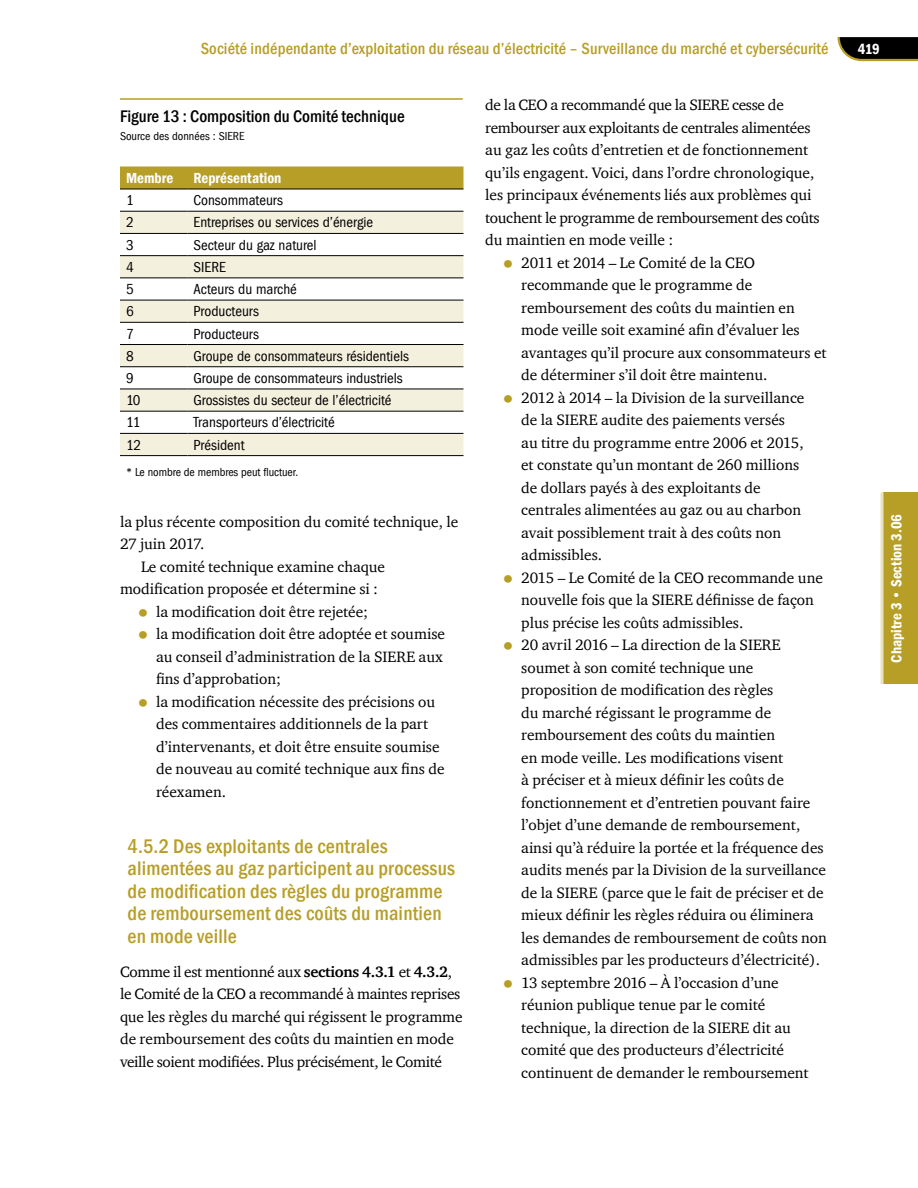
<style>
.page{position:relative;width:918px;height:1188px;background:#fff}
.page>*{position:absolute;margin:0;border:0;box-sizing:border-box;transform-origin:0 0}
.t1{font:500 condensed 20.25px/22.5px "Franklin Gothic";letter-spacing:.01em;color:#b79e26}
.t2{font:500 condensed 17.25px "Franklin Gothic";color:#000}
.t3{font:500 condensed 16.5px "Franklin Gothic";letter-spacing:.01em;color:#b79e26}
.t4{font:15.3px/22.5px "Charter ITC";color:#000}
.t5{font:15.3px/22.5px "Charter ITC";letter-spacing:-.02em;color:#000}
.t6{font:15px "Franklin Got Cd ITCTT";color:#000}
.t7{font:600 condensed 15px "Franklin Gothic";color:#fff}
.t8{font:12px "Franklin Got Cd ITCTT";letter-spacing:-.005em;color:#000}
.s1{font-size:27px;color:#b79e26}
.s2{font-weight:700}
</style>
<div class="page">
<svg style="left:837px;top:37px;width:81px;height:25px;background:#2e2b1f"></svg>
<div style="left:884px;top:493px;width:34px;height:191px;background:#b79e26"></div>
<svg style="left:880px;top:493px;width:4px;height:191px"></svg>
<hr style="left:120px;top:98px;width:343px;height:2px;background:#b79e26">
<svg style="left:120px;top:166px;width:344px;height:23px;background:#b49c2a"></svg>
<svg style="left:120px;top:212px;width:344px;height:243px;fill:#f4f0de"></svg>
<hr style="left:120px;top:189px;width:68px;height:1px;background:#000">
<hr style="left:188px;top:189px;width:276px;height:1px;background:#000">
<hr style="left:120px;top:211px;width:68px;height:1px;background:#000">
<hr style="left:188px;top:211px;width:276px;height:1px;background:#000">
<hr style="left:120px;top:233px;width:68px;height:1px;background:#000">
<hr style="left:188px;top:233px;width:276px;height:1px;background:#000">
<hr style="left:120px;top:255px;width:68px;height:1px;background:#000">
<hr style="left:188px;top:255px;width:276px;height:1px;background:#000">
<hr style="left:120px;top:277px;width:68px;height:1px;background:#000">
<hr style="left:188px;top:277px;width:276px;height:1px;background:#000">
<hr style="left:120px;top:300px;width:68px;height:1px;background:#000">
<hr style="left:188px;top:300px;width:276px;height:1px;background:#000">
<hr style="left:120px;top:322px;width:68px;height:1px;background:#000">
<hr style="left:188px;top:322px;width:276px;height:1px;background:#000">
<hr style="left:120px;top:344px;width:68px;height:1px;background:#000">
<hr style="left:188px;top:344px;width:276px;height:1px;background:#000">
<hr style="left:120px;top:366px;width:68px;height:1px;background:#000">
<hr style="left:188px;top:366px;width:276px;height:1px;background:#000">
<hr style="left:120px;top:389px;width:68px;height:1px;background:#000">
<hr style="left:188px;top:389px;width:276px;height:1px;background:#000">
<hr style="left:120px;top:411px;width:68px;height:1px;background:#000">
<hr style="left:188px;top:411px;width:276px;height:1px;background:#000">
<hr style="left:120px;top:433px;width:68px;height:1px;background:#000">
<hr style="left:188px;top:433px;width:276px;height:1px;background:#000">
<hr style="left:120px;top:455px;width:68px;height:1px;background:#000">
<hr style="left:188px;top:455px;width:276px;height:1px;background:#000">
<p class="t3" style="left:201px;top:38px;width:629px">Société indépendante d’exploitation du réseau d’électricité – Surveillance du marché et cybersécurité</p>
<p class="t7" style="left:858px;top:39px;width:24px">419</p>
<p class="t2" style="left:120px;top:104px;width:286px">Figure 13 : Composition du Comité technique</p>
<p class="t8" style="left:120px;top:129px;width:126px">Source des données : SIERE</p>
<p class="t7" style="left:126px;top:168px;width:49px">Membre</p>
<p class="t7" style="left:194px;top:168px;width:89px">Représentation</p>
<p class="t6" style="left:126px;top:192px;width:9px">1</p>
<p class="t6" style="left:194px;top:192px;width:91px">Consommateurs</p>
<p class="t6" style="left:126px;top:214px;width:9px">2</p>
<p class="t6" style="left:194px;top:214px;width:181px">Entreprises ou services d’énergie</p>
<p class="t6" style="left:126px;top:236px;width:9px">3</p>
<p class="t6" style="left:194px;top:236px;width:125px">Secteur du gaz naturel</p>
<p class="t6" style="left:126px;top:258px;width:9px">4</p>
<p class="t6" style="left:194px;top:258px;width:34px">SIERE</p>
<p class="t6" style="left:126px;top:280px;width:9px">5</p>
<p class="t6" style="left:194px;top:280px;width:105px">Acteurs du marché</p>
<p class="t6" style="left:126px;top:303px;width:9px">6</p>
<p class="t6" style="left:194px;top:303px;width:67px">Producteurs</p>
<p class="t6" style="left:126px;top:325px;width:9px">7</p>
<p class="t6" style="left:194px;top:325px;width:67px">Producteurs</p>
<p class="t6" style="left:126px;top:347px;width:9px">8</p>
<p class="t6" style="left:194px;top:347px;width:217px">Groupe de consommateurs résidentiels</p>
<p class="t6" style="left:126px;top:369px;width:9px">9</p>
<p class="t6" style="left:194px;top:369px;width:211px">Groupe de consommateurs industriels</p>
<p class="t6" style="left:126px;top:391px;width:16px">10</p>
<p class="t6" style="left:194px;top:391px;width:200px">Grossistes du secteur de l’électricité</p>
<p class="t6" style="left:126px;top:414px;width:16px">11</p>
<p class="t6" style="left:194px;top:414px;width:143px">Transporteurs d’électricité</p>
<p class="t6" style="left:126px;top:436px;width:17px">12</p>
<p class="t6" style="left:194px;top:436px;width:53px">Président</p>
<p class="t8" style="left:126px;top:465px;width:174px">* Le nombre de membres peut fluctuer.</p>
<p class="t4" style="left:120px;top:510px;width:340px">la plus récente composition du comité technique, le</p>
<p class="t4" style="left:120px;top:532px;width:86px">27 juin 2017.</p>
<p class="t4" style="left:141px;top:555px;width:246px">Le comité technique examine chaque</p>
<p class="t4" style="left:120px;top:577px;width:260px">modification proposée et détermine si :</p>
<p class="t4" style="left:135px;top:600px;width:235px"><span class="s1">•</span> la modification doit être rejetée;</p>
<p class="t4" style="left:156px;top:622px;width:291px;text-indent:-21px"><span class="s1">•</span> la modification doit être adoptée et soumise au conseil d’administration de la SIERE aux fins d’approbation;</p>
<p class="t4" style="left:156px;top:690px;width:290px;text-indent:-21px"><span class="s1">•</span> la modification nécessite des précisions ou des commentaires additionnels de la part d’intervenants, et doit être ensuite soumise de nouveau au comité technique aux fins de réexamen.</p>
<h1 class="t1" style="left:128px;top:835px;width:329px">4.5.2 Des exploitants de centrales alimentées au gaz participent au processus de modification des règles du programme de remboursement des coûts du maintien en mode veille</h1>
<p class="t5" style="left:120px;top:960px;width:344px">Comme il est mentionné aux <span class="s2">sections 4.3.1</span> et <span class="s2">4.3.2</span>, le Comité de la CEO a recommandé à maintes reprises que les règles du marché qui régissent le programme de remboursement des coûts du maintien en mode veille soient modifiées. Plus précisément, le Comité</p>
<p class="t4" style="left:485px;top:93px;width:336px">de la CEO a recommandé que la SIERE cesse de rembourser aux exploitants de centrales alimentées au gaz les coûts d’entretien et de fonctionnement qu’ils engagent. Voici, dans l’ordre chronologique, les principaux événements liés aux problèmes qui touchent le programme de remboursement des coûts du maintien en mode veille :</p>
<p class="t4" style="left:521px;top:251px;width:307px;text-indent:-21px"><span class="s1">•</span> 2011 et 2014 – Le Comité de la CEO recommande que le programme de remboursement des coûts du maintien en mode veille soit examiné afin d’évaluer les avantages qu’il procure aux consommateurs et de déterminer s’il doit être maintenu.</p>
<p class="t4" style="left:521px;top:386px;width:285px;text-indent:-21px"><span class="s1">•</span> 2012 à 2014 – la Division de la surveillance de la SIERE audite des paiements versés au titre du programme entre 2006 et 2015, et constate qu’un montant de 260 millions de dollars payés à des exploitants de centrales alimentées au gaz ou au charbon avait possiblement trait à des coûts non admissibles.</p>
<p class="t4" style="left:521px;top:566px;width:303px;text-indent:-21px"><span class="s1">•</span> 2015 – Le Comité de la CEO recommande une nouvelle fois que la SIERE définisse de façon plus précise les coûts admissibles.</p>
<p class="t4" style="left:521px;top:633px;width:307px;text-indent:-21px"><span class="s1">•</span> 20 avril 2016 – La direction de la SIERE soumet à son comité technique une proposition de modification des règles<br>du marché régissant le programme de remboursement des coûts du maintien<br>en mode veille. Les modifications visent<br>à préciser et à mieux définir les coûts de fonctionnement et d’entretien pouvant faire l’objet d’une demande de remboursement, ainsi qu’à réduire la portée et la fréquence des audits menés par la Division de la surveillance de la SIERE (parce que le fait de préciser et de mieux définir les règles réduira ou éliminera les demandes de remboursement de coûts non admissibles par les producteurs d’électricité).</p>
<p class="t4" style="left:521px;top:971px;width:289px;text-indent:-21px"><span class="s1">•</span> 13 septembre 2016 – À l’occasion d’une réunion publique tenue par le comité technique, la direction de la SIERE dit au comité que des producteurs d’électricité continuent de demander le remboursement</p>
<p class="t7" style="left:886px;top:663px;width:150px;rotate:-90deg">Chapitre 3 • Section 3.06</p>
</div>
